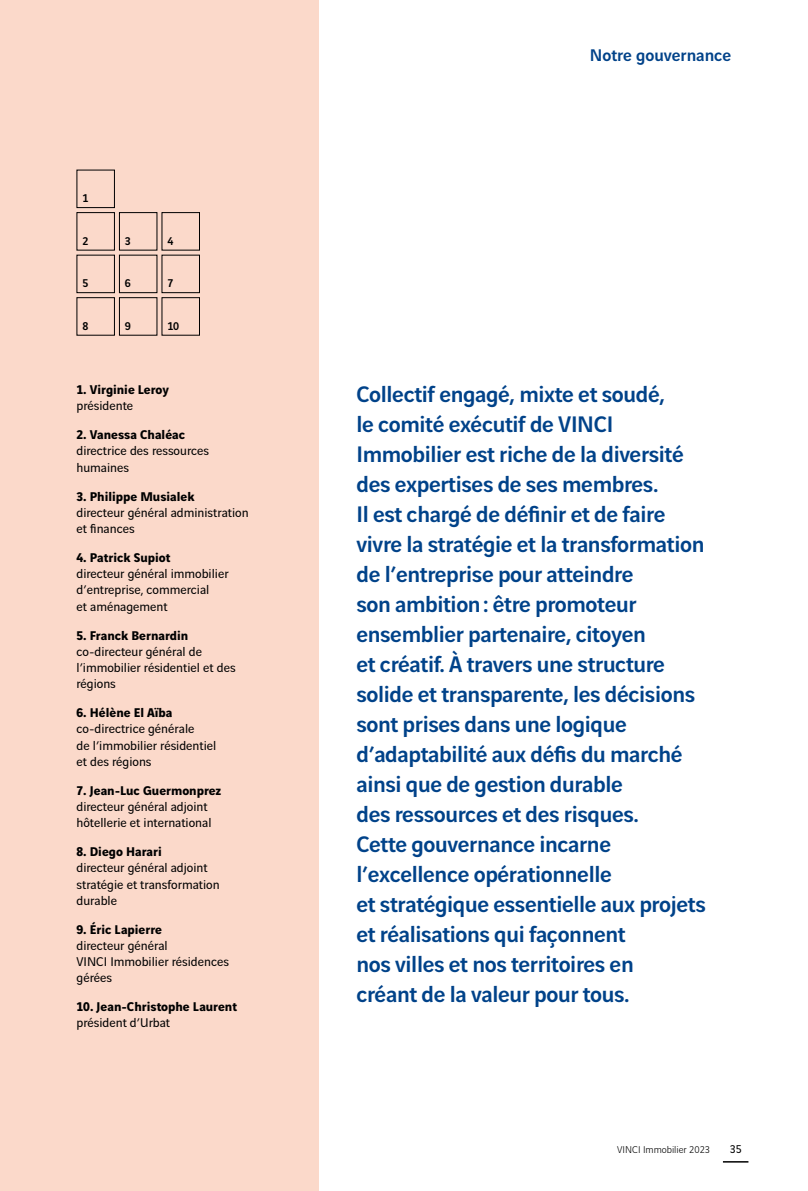
<style>
.page{position:relative;width:808px;height:1191px;background:#fff}
.page>*{position:absolute;margin:0;border:0;box-sizing:border-box;transform-origin:0 0}
.chapo{font:500 24px/30px "Vinci Sans";letter-spacing:-.015em;color:#004289}
.t1{font:500 18px "Vinci Sans";color:#004289}
.t2{font:13.5px/16.2px "Vinci Sans";color:#000}
.gouvernance_noms{font:700 13.5px "Vinci Sans";color:#000}
.t3{font:500 12px "Vinci Sans";color:#000}
.t4{font:12px "Vinci Sans";color:#000}
.t5{font:300 10.5px "Vinci Sans";color:#000}
</style>
<div class="page">
<div style="left:0;top:0;width:319px;height:1191px;background:#fbd9ca"></div>
<div style="left:77px;top:170px;width:38px;height:38px;border:1px solid #000"></div>
<div style="left:77px;top:212px;width:38px;height:38px;border:1px solid #000"></div>
<div style="left:119px;top:212px;width:38px;height:38px;border:1px solid #000"></div>
<div style="left:162px;top:212px;width:38px;height:38px;border:1px solid #000"></div>
<div style="left:77px;top:255px;width:38px;height:38px;border:1px solid #000"></div>
<div style="left:119px;top:255px;width:38px;height:38px;border:1px solid #000"></div>
<div style="left:162px;top:255px;width:38px;height:38px;border:1px solid #000"></div>
<div style="left:77px;top:297px;width:38px;height:38px;border:1px solid #000"></div>
<div style="left:119px;top:297px;width:38px;height:38px;border:1px solid #000"></div>
<div style="left:162px;top:297px;width:38px;height:38px;border:1px solid #000"></div>
<svg style="left:723px;top:1161px;width:25px;height:1px"></svg>
<p class="t3" style="left:82px;top:189px;width:7px">1</p>
<p class="t3" style="left:82px;top:231px;width:7px">2</p>
<p class="t3" style="left:125px;top:231px;width:7px">3</p>
<p class="t3" style="left:167px;top:231px;width:7px">4</p>
<p class="t3" style="left:82px;top:274px;width:7px">5</p>
<p class="t3" style="left:125px;top:274px;width:7px">6</p>
<p class="t3" style="left:167px;top:274px;width:7px">7</p>
<p class="t3" style="left:82px;top:316px;width:7px">8</p>
<p class="t3" style="left:125px;top:316px;width:7px">9</p>
<p class="t3" style="left:167px;top:316px;width:13px">10</p>
<p class="gouvernance_noms" style="left:77px;top:379px;width:94px">1. Virginie Leroy</p>
<p class="t2" style="left:77px;top:396px;width:58px">présidente</p>
<p class="gouvernance_noms" style="left:77px;top:424px;width:110px">2. Vanessa Chaléac</p>
<p class="t2" style="left:77px;top:441px;width:134px">directrice des ressources humaines</p>
<p class="gouvernance_noms" style="left:77px;top:485px;width:119px">3. Philippe Musialek</p>
<p class="t2" style="left:77px;top:503px;width:174px">directeur général administration et finances</p>
<p class="gouvernance_noms" style="left:77px;top:547px;width:95px">4. Patrick Supiot</p>
<p class="t2" style="left:77px;top:564px;width:154px">directeur général immobilier d’entreprise, commercial<br>et aménagement</p>
<p class="gouvernance_noms" style="left:77px;top:624px;width:113px">5. Franck Bernardin</p>
<p class="t2" style="left:77px;top:642px;width:161px">co-directeur général de l’immobilier résidentiel et des régions</p>
<p class="gouvernance_noms" style="left:77px;top:702px;width:97px">6. Hélène El Aïba</p>
<p class="t2" style="left:77px;top:719px;width:141px">co-directrice générale<br>de l’immobilier résidentiel et des régions</p>
<p class="gouvernance_noms" style="left:77px;top:779px;width:146px">7. Jean-Luc Guermonprez</p>
<p class="t2" style="left:77px;top:797px;width:136px">directeur général adjoint hôtellerie et international</p>
<p class="gouvernance_noms" style="left:77px;top:841px;width:87px">8. Diego Harari</p>
<p class="t2" style="left:77px;top:858px;width:145px">directeur général adjoint stratégie et transformation durable</p>
<p class="gouvernance_noms" style="left:77px;top:918px;width:87px">9. Éric Lapierre</p>
<p class="t2" style="left:77px;top:936px;width:154px">directeur général<br>VINCI Immobilier résidences gérées</p>
<p class="gouvernance_noms" style="left:77px;top:996px;width:162px">10. Jean-Christophe Laurent</p>
<p class="t2" style="left:77px;top:1013px;width:95px">président d’Urbat</p>
<p class="t1" style="left:590px;top:41px;width:143px">Notre gouvernance</p>
<p class="chapo" style="left:356px;top:377px;width:351px">Collectif engagé, mixte et soudé,<br>le comité exécutif de VINCI<br>Immobilier est riche de la diversité des expertises de ses membres.<br>Il est chargé de définir et de faire vivre la stratégie et la transformation de l’entreprise pour atteindre<br>son ambition: être promoteur ensemblier partenaire, citoyen<br>et créatif. À travers une structure solide et transparente, les décisions sont prises dans une logique d’adaptabilité aux défis du marché ainsi que de gestion durable<br>des ressources et des risques.<br>Cette gouvernance incarne l’excellence opérationnelle<br>et stratégique essentielle aux projets et réalisations qui façonnent<br>nos villes et nos territoires en<br>créant de la valeur pour tous.</p>
<p class="t5" style="left:617px;top:1142px;width:94px">VINCI Immobilier 2023</p>
<p class="t4" style="left:730px;top:1140px;width:13px">35</p>
</div>
